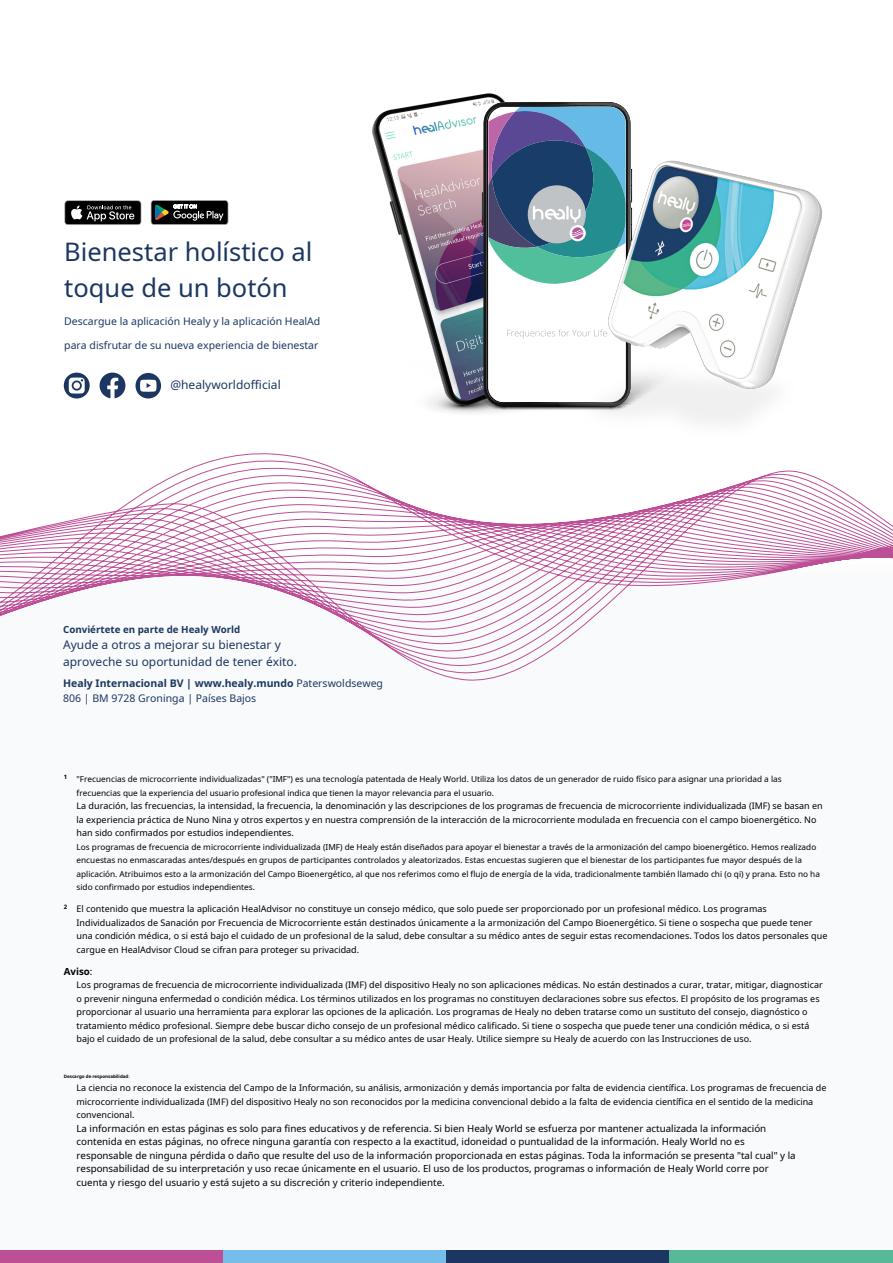
<style>
.page{position:relative;width:893px;height:1263px;background:#fff}
.page>*{position:absolute;margin:0;border:0;box-sizing:border-box;transform-origin:0 0}
.t1{font:25.5px/36px "Noto Sans";color:#1b3761}
.t2{font:12px/16.5px "Noto Sans";color:#1b3761}
.t3{font:10.5px/15px "Noto Sans";color:#1b3761}
.t4{font:9.75px/13.5px "Noto Sans";color:#000}
.t5{font:700 9.75px "Noto Sans";color:#1b3761}
.t6{font:700 9.75px "Noto Sans";color:#000}
.t7{font:9px/13.5px "Noto Sans";color:#000}
.t8{font:8.25px/13.5px "Noto Sans";color:#000}
.t9{font:700 4.5px "Noto Sans";color:#000}
.s1{font-weight:700}
.s2{font-weight:400}
</style>
<div class="page">
<svg style="left:99px;top:372px;width:27px;height:26px"></svg>
<svg style="left:64px;top:373px;width:26px;height:25px"></svg>
<svg style="left:135px;top:373px;width:26px;height:25px"></svg>
<div style="left:0;top:649px;width:893px;height:601px;background:#f9fafb"></div>
<svg style="left:64px;top:200px;width:77px;height:25px"></svg>
<svg style="left:151px;top:200px;width:77px;height:25px"></svg>
<img style="left:372px;top:93px;width:133px;height:320px">
<svg style="left:400px;top:353px;width:127px;height:59px"></svg>
<svg style="left:482px;top:102px;width:138px;height:305px"></svg>
<img style="left:527px;top:105px;width:295px;height:318px">
<svg style="left:0;top:453px;width:893px;height:228px"></svg>
<div style="left:0;top:1250px;width:223px;height:13px;background:#bd4f97"></div>
<div style="left:223px;top:1250px;width:224px;height:13px;background:#76beea"></div>
<div style="left:446px;top:1250px;width:224px;height:13px;background:#1b3761"></div>
<div style="left:670px;top:1250px;width:223px;height:13px;background:#58b998"></div>
<h1 class="t1" style="left:64px;top:233px;width:250px">Bienestar holístico al toque de un botón</h1>
<p class="t3" style="left:64px;top:313px;width:258px">Descargue la aplicación Healy y la aplicación HealAd</p>
<p class="t3" style="left:64px;top:337px;width:256px">para disfrutar de su nueva experiencia de bienestar</p>
<h2 class="t2" style="left:170px;top:376px;width:112px">@healyworldofficial</h2>
<p class="t5" style="left:63px;top:622px;width:179px">Conviértete en parte de Healy World</p>
<h2 class="t2" style="left:63px;top:636px;width:235px">Ayude a otros a mejorar su bienestar y aproveche su oportunidad de tener éxito.</h2>
<p class="t3" style="left:63px;top:675px;width:321px"><span class="s1">Healy Internacional BV | www.healy.mundo</span> Paterswoldseweg<br>806 | BM 9728 Groninga | Países Bajos</p>
<p class="t8" style="left:77px;top:772px;width:707px;text-indent:-13px"><sup>1</sup> "Frecuencias de microcorriente individualizadas" ("IMF") es una tecnología patentada de Healy World. Utiliza los datos de un generador de ruido físico para asignar una prioridad a las frecuencias que la experiencia del usuario profesional indica que tienen la mayor relevancia para el usuario.</p>
<p class="t7" style="left:77px;top:799px;width:748px">La duración, las frecuencias, la intensidad, la frecuencia, la denominación y las descripciones de los programas de frecuencia de microcorriente individualizada (IMF) se basan en la experiencia práctica de Nuno Nina y otros expertos y en nuestra comprensión de la interacción de la microcorriente modulada en frecuencia con el campo bioenergético. No han sido confirmados por estudios independientes.</p>
<p class="t8" style="left:77px;top:840px;width:745px">Los programas de frecuencia de microcorriente individualizada (IMF) de Healy están diseñados para apoyar el bienestar a través de la armonización del campo bioenergético. Hemos realizado encuestas no enmascaradas antes/después en grupos de participantes controlados y aleatorizados. Estas encuestas sugieren que el bienestar de los participantes fue mayor después de la aplicación. Atribuimos esto a la armonización del Campo Bioenergético, al que nos referimos como el flujo de energía de la vida, tradicionalmente también llamado chi (o qi) y prana. Esto no ha sido confirmado por estudios independientes.</p>
<p class="t7" style="left:77px;top:902px;width:752px;text-indent:-13px"><sup>2</sup> El contenido que muestra la aplicación HealAdvisor no constituye un consejo médico, que solo puede ser proporcionado por un profesional médico. Los programas Individualizados de Sanación por Frecuencia de Microcorriente están destinados únicamente a la armonización del Campo Bioenergético. Si tiene o sospecha que puede tener una condición médica, o si está bajo el cuidado de un profesional de la salud, debe consultar a su médico antes de seguir estas recomendaciones. Todos los datos personales que cargue en HealAdvisor Cloud se cifran para proteger su privacidad.</p>
<p class="t6" style="left:64px;top:964px;width:30px">Aviso<span class="s2">:</span></p>
<p class="t7" style="left:77px;top:978px;width:748px">Los programas de frecuencia de microcorriente individualizada (IMF) del dispositivo Healy no son aplicaciones médicas. No están destinados a curar, tratar, mitigar, diagnosticar o prevenir ninguna enfermedad o condición médica. Los términos utilizados en los programas no constituyen declaraciones sobre sus efectos. El propósito de los programas es proporcionar al usuario una herramienta para explorar las opciones de la aplicación. Los programas de Healy no deben tratarse como un sustituto del consejo, diagnóstico o tratamiento médico profesional. Siempre debe buscar dicho consejo de un profesional médico calificado. Si tiene o sospecha que puede tener una condición médica, o si está bajo el cuidado de un profesional de la salud, debe consultar a su médico antes de usar Healy. Utilice siempre su Healy de acuerdo con las Instrucciones de uso.</p>
<p class="t9" style="left:64px;top:1073px;width:67px">Descargo de responsabilidad<span class="s2">:</span></p>
<p class="t7" style="left:77px;top:1081px;width:751px">La ciencia no reconoce la existencia del Campo de la Información, su análisis, armonización y demás importancia por falta de evidencia científica. Los programas de frecuencia de microcorriente individualizada (IMF) del dispositivo Healy no son reconocidos por la medicina convencional debido a la falta de evidencia científica en el sentido de la medicina convencional.</p>
<p class="t4" style="left:77px;top:1121px;width:721px">La información en estas páginas es solo para fines educativos y de referencia. Si bien Healy World se esfuerza por mantener actualizada la información contenida en estas páginas, no ofrece ninguna garantía con respecto a la exactitud, idoneidad o puntualidad de la información. Healy World no es responsable de ninguna pérdida o daño que resulte del uso de la información proporcionada en estas páginas. Toda la información se presenta "tal cual" y la responsabilidad de su interpretación y uso recae únicamente en el usuario. El uso de los productos, programas o información de Healy World corre por cuenta y riesgo del usuario y está sujeto a su discreción y criterio independiente.</p>
</div>
